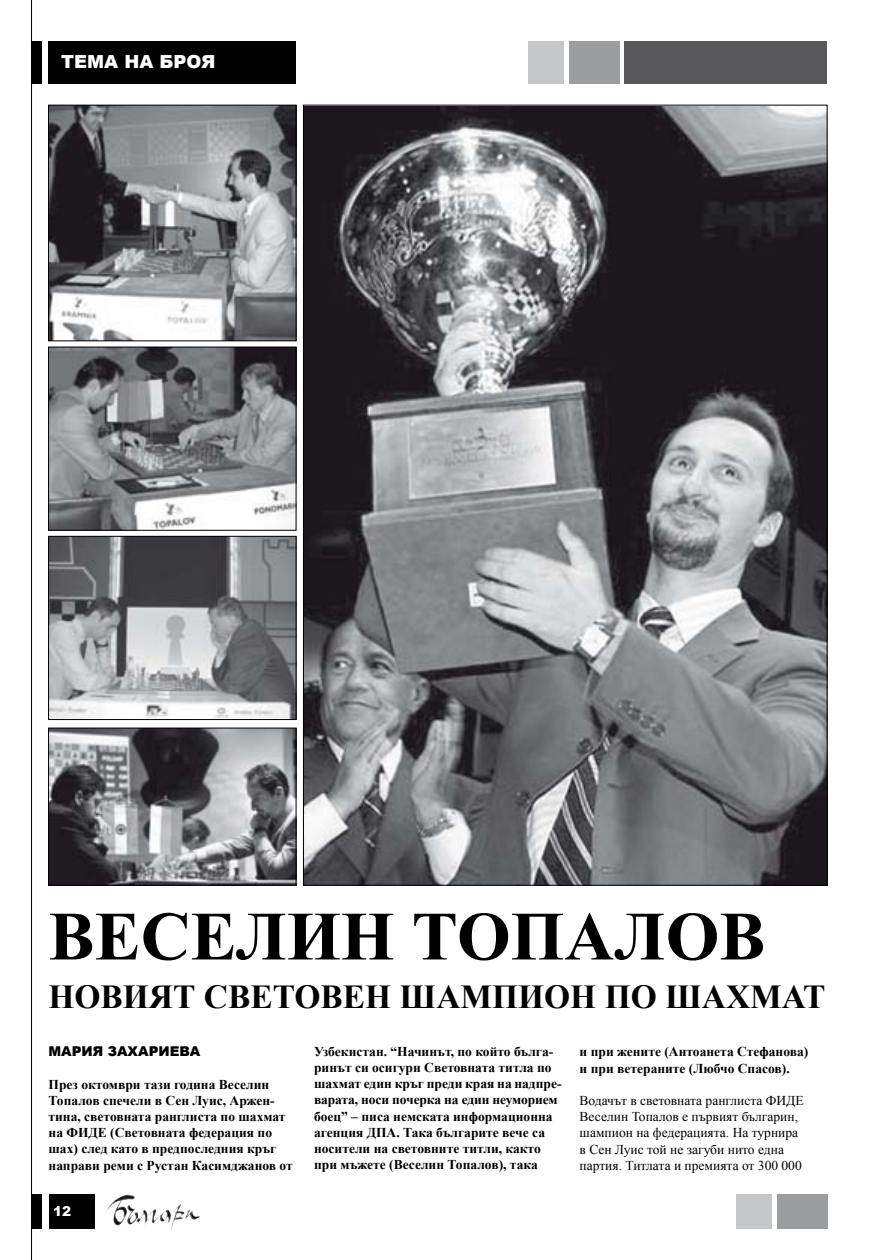
<style>
.page{position:relative;width:892px;height:1260px;background:#fff}
.page>*{position:absolute;margin:0;border:0;box-sizing:border-box;transform-origin:0 0}
.t1{font:700 69px "Times New Roman";color:#000}
.t2{font:700 33.45px "Times New Roman";color:#000}
.t3{font:900 18px "Arial";color:#fff}
.t4{font:700 13.5px/16.2px "Times New Roman";color:#000}
.t5{font:13.5px/16.2px "Times New Roman";color:#000}
.t6{font:900 13.5px "Arial";color:#000}
.t7{font:900 13.5px "Arial";color:#fff}
</style>
<div class="page">
<hr style="left:31px;top:0;width:1px;height:1259px;background:#000">
<div style="left:32px;top:41px;width:10px;height:43px;background:#000"></div>
<div style="left:49px;top:41px;width:247px;height:43px;background:#000"></div>
<div style="left:624px;top:41px;width:203px;height:43px;background:#58585a"></div>
<div style="left:569px;top:41px;width:50px;height:43px;background:#9c9d9f"></div>
<div style="left:528px;top:41px;width:36px;height:43px;background:#c5c6c8"></div>
<div style="left:32px;top:1194px;width:10px;height:34px;background:#000"></div>
<div style="left:49px;top:1194px;width:45px;height:34px;background:#000"></div>
<img style="left:124px;top:1194px;width:11px;height:5px">
<div style="left:776px;top:1194px;width:51px;height:34px;background:#9c9d9f"></div>
<div style="left:736px;top:1194px;width:35px;height:34px;background:#c5c6c8"></div>
<img style="left:305px;top:107px;width:520px;height:776px">
<img style="left:50px;top:107px;width:244px;height:232px">
<div style="left:48px;top:105px;width:248px;height:236px;border:1px solid #000"></div>
<img style="left:50px;top:348px;width:244px;height:180px">
<div style="left:48px;top:346px;width:248px;height:184px;border:1px solid #000"></div>
<img style="left:50px;top:538px;width:244px;height:179px">
<div style="left:48px;top:536px;width:248px;height:183px;border:1px solid #000"></div>
<img style="left:50px;top:729px;width:244px;height:154px">
<div style="left:48px;top:727px;width:248px;height:158px;border:1px solid #000"></div>
<p class="t3" style="left:61px;top:48px;width:156px">ТЕМА НА БРОЯ</p>
<p class="t1" style="left:49px;top:888px;width:718px">ВЕСЕЛИН ТОПАЛОВ</p>
<p class="t2" style="left:49px;top:972px;width:778px">НОВИЯТ СВЕТОВЕН ШАМПИОН ПО ШАХМАТ</p>
<p class="t6" style="left:49px;top:1041px;width:153px">МАРИЯ ЗАХАРИЕВА</p>
<p class="t4" style="left:49px;top:1075px;width:246px">През октомври тази година Веселин Топалов спечели в Сен Луис, Аржен&shy;тина, световната ранглиста по шахмат на ФИДЕ (Световната федерация по шах) след като в предпоследния кръг направи реми с Рустан Касимджанов от</p>
<p class="t7" style="left:53px;top:1201px;width:20px">12</p>
<p class="t4" style="left:314px;top:1042px;width:249px">Узбекистан. “Начинът, по който бълга&shy;ринът си осигури Световната титла по шахмат един кръг преди края на надпре&shy;варата, носи почерка на един неуморием боец” – писа немската информационна агенция ДПА. Така българите вече са носители на световните титли, както при мъжете (Веселин Топалов), така</p>
<p class="t4" style="left:579px;top:1043px;width:230px">и при жените (Антоанета Стефанова) и при ветераните (Любчо Спасов).</p>
<p class="t5" style="left:579px;top:1091px;width:225px">Водачът в световната ранглиста ФИДЕ Веселин Топалов е първият българин, шампион на федерацията. На турнира в Сeн Луис той не загуби нито една партия. Титлата и премията от 300 000</p>
</div>
